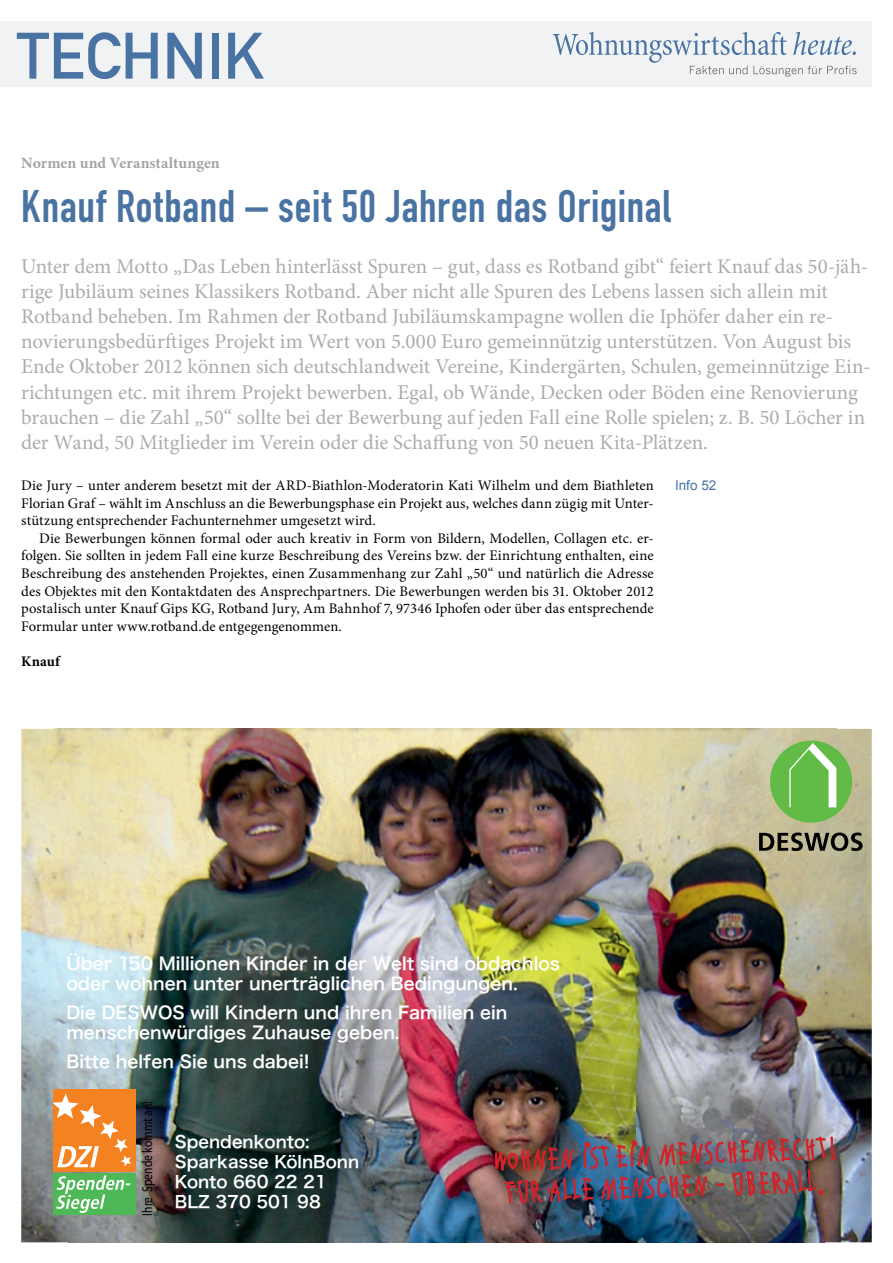
<style>
.page{position:relative;width:893px;height:1263px;background:#fff}
.page>*{position:absolute;margin:0;border:0;box-sizing:border-box;transform-origin:0 0}
.t1{font:64.5px "DIN Mittelschrift";color:#4973a3}
.Überschrift_Groß{font:45px "DIN Engschrift";letter-spacing:.015em;color:#4973a3}
.Anlesetext{font:21px/25.2px "Minion Pro";letter-spacing:-.005em;color:#acacac}
.t2{font:17.25px/20.7px "Hira Kaku Pro W6";color:#fff}
.t3{font:16.65px/20px "Hira Kaku Pro W6";color:#fff}
.Kategorie{font:700 15.75px "Minion Pro";color:#a4a4a4}
.Fliesstext{font:14.7px/17.5px "Minion Pro";color:#000;text-align:justify}
.Fließtext_erste_Zeil{font:14.7px/17.5px "Minion Pro";letter-spacing:.005em;color:#000}
.AUTOR{font:700 14.7px "Minion Pro";letter-spacing:.01em;color:#000}
.t4{font:italic 700 14.4px "Frutiger";color:#000;scale:.8 1}
.Info{font:13.5px "Arial";color:#4973a3}
</style>
<div class="page">
<div style="left:0;top:21px;width:872px;height:66px;background:#f1f2f3"></div>
<svg style="left:553px;top:32px;width:304px;height:45px"></svg>
<img style="left:69px;top:742px;width:755px;height:500px">
<img style="left:69px;top:729px;width:755px;height:13px">
<img style="left:824px;top:729px;width:48px;height:513px">
<img style="left:21px;top:729px;width:48px;height:513px">
<svg style="left:759px;top:832px;width:104px;height:19px"></svg>
<div style="left:770px;top:740px;width:82px;height:83px;background:#62bb46;border-radius:50%"></div>
<svg style="left:789px;top:743px;width:47px;height:64px"></svg>
<div style="left:53px;top:1089px;width:83px;height:82px;background:#f58220"></div>
<div style="left:53px;top:1173px;width:83px;height:42px;background:#4eb857"></div>
<svg style="left:56px;top:1175px;width:74px;height:38px"></svg>
<svg style="left:53px;top:1093px;width:78px;height:74px"></svg>
<img style="left:494px;top:1084px;width:342px;height:120px">
<h1 class="t1" style="left:17px;top:18px;width:249px">TECHNIK</h1>
<p class="Kategorie" style="left:21px;top:152px;width:200px">Normen und Veranstaltungen</p>
<p class="Überschrift_Groß" style="left:21px;top:180px;width:651px">Knauf Rotband – seit 50 Jahren das Original</p>
<p class="Anlesetext" style="left:21px;top:253px;width:851px">Unter dem Motto „Das Leben hinterlässt Spuren – gut, dass es Rotband gibt“ feiert Knauf das 50-jäh&shy;rige Jubiläum seines Klassikers Rotband. Aber nicht alle Spuren des Lebens lassen sich allein mit Rotband beheben. Im Rahmen der Rotband Jubiläumskampagne wollen die Iphöfer daher ein re&shy;novierungsbedürftiges Projekt im Wert von 5.000 Euro gemeinnützig unterstützen. Von August bis Ende Oktober 2012 können sich deutschlandweit Vereine, Kindergärten, Schulen, gemeinnützige Ein&shy;richtungen etc. mit ihrem Projekt bewerben. Egal, ob Wände, Decken oder Böden eine Renovierung brauchen – die Zahl „50“ sollte bei der Bewerbung auf jeden Fall eine Rolle spielen; z. B. 50 Löcher in der Wand, 50 Mitglieder im Verein oder die Schaffung von 50 neuen Kita-Plätzen.</p>
<p class="Fließtext_erste_Zeil" style="left:21px;top:477px;width:634px">Die Jury – unter anderem besetzt mit der ARD-Biathlon-Moderatorin Kati Wilhelm und dem Biathleten</p>
<p class="Info" style="left:675px;top:477px;width:43px">Info 52</p>
<p class="Fließtext_erste_Zeil" style="left:21px;top:494px;width:634px">Florian Graf – wählt im Anschluss an die Bewerbungsphase ein Projekt aus, welches dann zügig mit Unter&shy;stützung entsprechender Fachunternehmer umgesetzt wird.</p>
<p class="Fliesstext" style="left:21px;top:529px;width:634px;text-indent:18px">Die Bewerbungen können formal oder auch kreativ in Form von Bildern, Modellen, Collagen etc. er&shy;folgen. Sie sollten in jedem Fall eine kurze Beschreibung des Vereins bzw. der Einrichtung enthalten, eine Beschreibung des anstehenden Projektes, einen Zusammenhang zur Zahl „50“ und natürlich die Adresse des Objektes mit den Kontaktdaten des Ansprechpartners. Die Bewerbungen werden bis 31. Oktober 2012 postalisch unter Knauf Gips KG, Rotband Jury, Am Bahnhof 7, 97346 Iphofen oder über das entsprechende Formular unter www.rotband.de entgegengenommen.</p>
<p class="AUTOR" style="left:21px;top:651px;width:40px">Knauf</p>
<p class="t2" style="left:66px;top:952px;width:495px">Über 150 Millionen Kinder in der Welt sind obdachlos oder wohnen unter unerträglichen Bedingungen.</p>
<p class="t2" style="left:66px;top:1001px;width:442px">Die DESWOS will Kindern und ihren Familien ein menschenwürdiges Zuhause geben.</p>
<p class="t2" style="left:66px;top:1050px;width:245px">Bitte helfen Sie uns dabei!</p>
<p class="t4" style="left:138px;top:1215px;width:145px;rotate:-90deg">Ihre Spende kommt an!</p>
<p class="t3" style="left:175px;top:1131px;width:186px">Spendenkonto:<br>Sparkasse KölnBonn<br>Konto 660 22 21<br>BLZ 370 501 98</p>
</div>
